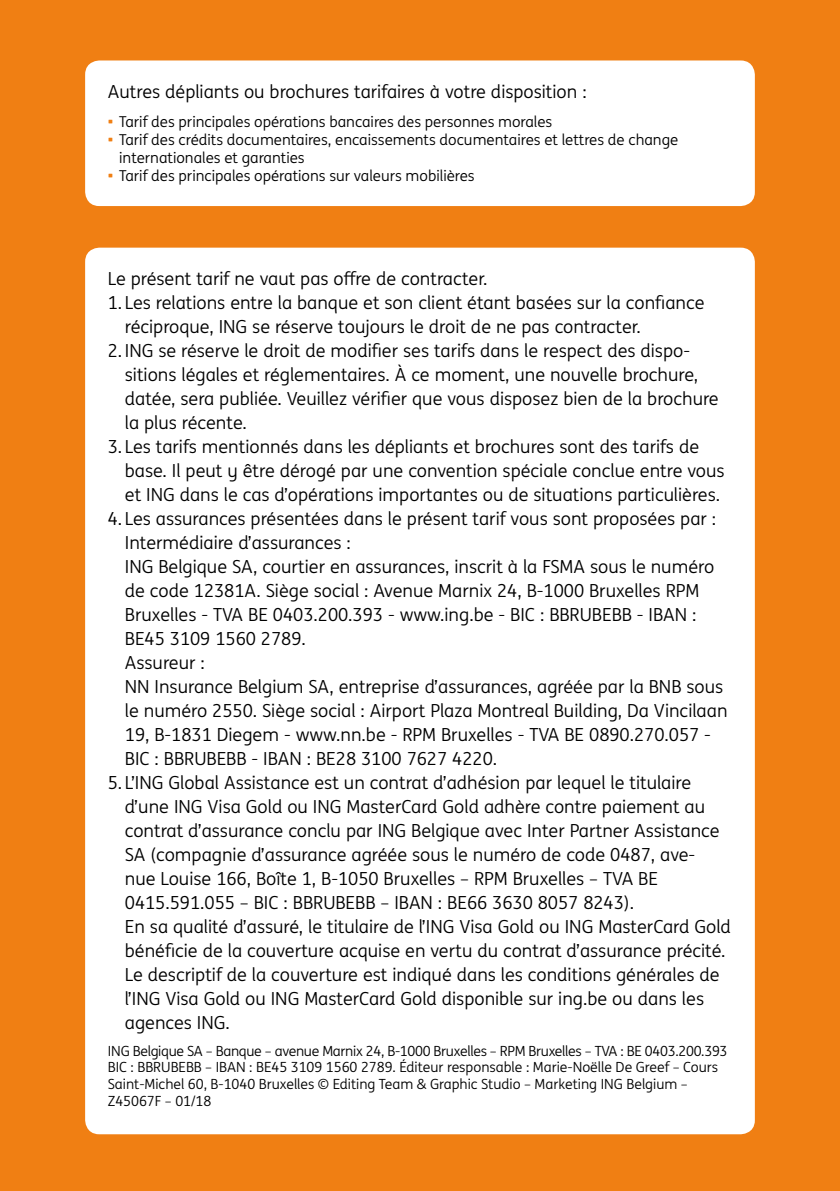
<style>
.page{position:relative;width:840px;height:1191px;background:#fff}
.page>*{position:absolute;margin:0;border:0;box-sizing:border-box;transform-origin:0 0}
.t1{font:18px/24px "ING Me";color:#000}
.t2{font:15px/18px "ING Me";color:#000}
.t3{font:14px/16.8px "ING Me";color:#000}
.s1{font-weight:700;color:#f07f13}
</style>
<div class="page">
<div style="left:0;top:0;width:839px;height:1191px;background:#f07f13"></div>
<div style="left:85px;top:60px;width:669px;height:146px;background:#fff;border-radius:14px"></div>
<div style="left:85px;top:248px;width:669px;height:886px;background:#fff;border-radius:14px"></div>
<p class="t1" style="left:108px;top:79px;width:480px">Autres dépliants ou brochures tarifaires à votre disposition :</p>
<p class="t2" style="left:108px;top:112px;width:446px"><span class="s1">•</span> Tarif des principales opérations bancaires des personnes morales</p>
<p class="t2" style="left:119px;top:130px;width:560px;text-indent:-11px"><span class="s1">•</span> Tarif des crédits documentaires, encaissements documentaires et lettres de change internationales et garanties</p>
<p class="t2" style="left:108px;top:166px;width:368px"><span class="s1">•</span> Tarif des principales opérations sur valeurs mobilières</p>
<p class="t1" style="left:108px;top:266px;width:381px">Le présent tarif ne vaut pas offre de contracter.</p>
<p class="t1" style="left:125px;top:290px;width:580px;text-indent:-17px">1. Les relations entre la banque et son client étant basées sur la confiance réciproque, ING se réserve toujours le droit de ne pas contracter.</p>
<p class="t1" style="left:125px;top:338px;width:595px;text-indent:-17px">2. ING se réserve le droit de modifier ses tarifs dans le respect des dispo&shy;sitions légales et réglementaires. À ce moment, une nouvelle brochure, datée, sera publiée. Veuillez vérifier que vous disposez bien de la brochure la plus récente.</p>
<p class="t1" style="left:125px;top:434px;width:601px;text-indent:-17px">3. Les tarifs mentionnés dans les dépliants et brochures sont des tarifs de base. Il peut y être dérogé par une convention spéciale conclue entre vous et ING dans le cas d’opérations importantes ou de situations particulières.</p>
<p class="t1" style="left:125px;top:506px;width:603px;text-indent:-17px">4. Les assurances présentées dans le présent tarif vous sont proposées par :<br>Intermédiaire d’assurances :<br>ING Belgique SA, courtier en assurances, inscrit à la FSMA sous le numéro de code 12381A. Siège social : Avenue Marnix 24, B-1000 Bruxelles RPM Bruxelles - TVA BE 0403.200.393 - www.ing.be - BIC : BBRUBEBB - IBAN :<br>BE45 3109 1560 2789.<br>Assureur :<br>NN Insurance Belgium SA, entreprise d’assurances, agréée par la BNB sous le numéro 2550. Siège social : Airport Plaza Montreal Building, Da Vincilaan 19, B-1831 Diegem - www.nn.be - RPM Bruxelles - TVA BE 0890.270.057 - BIC : BBRUBEBB - IBAN : BE28 3100 7627 4220.</p>
<p class="t1" style="left:125px;top:770px;width:607px;text-indent:-17px">5. L’ING Global Assistance est un contrat d’adhésion par lequel le titulaire d’une ING Visa Gold ou ING MasterCard Gold adhère contre paiement au contrat d’assurance conclu par ING Belgique avec Inter Partner Assistance SA (compagnie d’assurance agréée sous le numéro de code 0487, ave-<br>nue Louise 166, Boîte 1, B-1050 Bruxelles – RPM Bruxelles – TVA BE 0415.591.055 – BIC : BBRUBEBB – IBAN : BE66 3630 8057 8243).<br>En sa qualité d’assuré, le titulaire de l’ING Visa Gold ou ING MasterCard Gold bénéficie de la couverture acquise en vertu du contrat d’assurance précité.<br>Le descriptif de la couverture est indiqué dans les conditions générales de l’ING Visa Gold ou ING MasterCard Gold disponible sur ing.be ou dans les agences ING.</p>
<p class="t3" style="left:108px;top:1041px;width:620px">ING Belgique SA – Banque – avenue Marnix 24, B-1000 Bruxelles – RPM Bruxelles – TVA : BE 0403.200.393<br>BIC : BBRUBEBB – IBAN : BE45 3109 1560 2789. Éditeur responsable : Marie-Noëlle De Greef – Cours Saint-Michel 60, B-1040 Bruxelles © Editing Team &amp; Graphic Studio – Marketing ING Belgium – Z45067F – 01/18</p>
</div>
